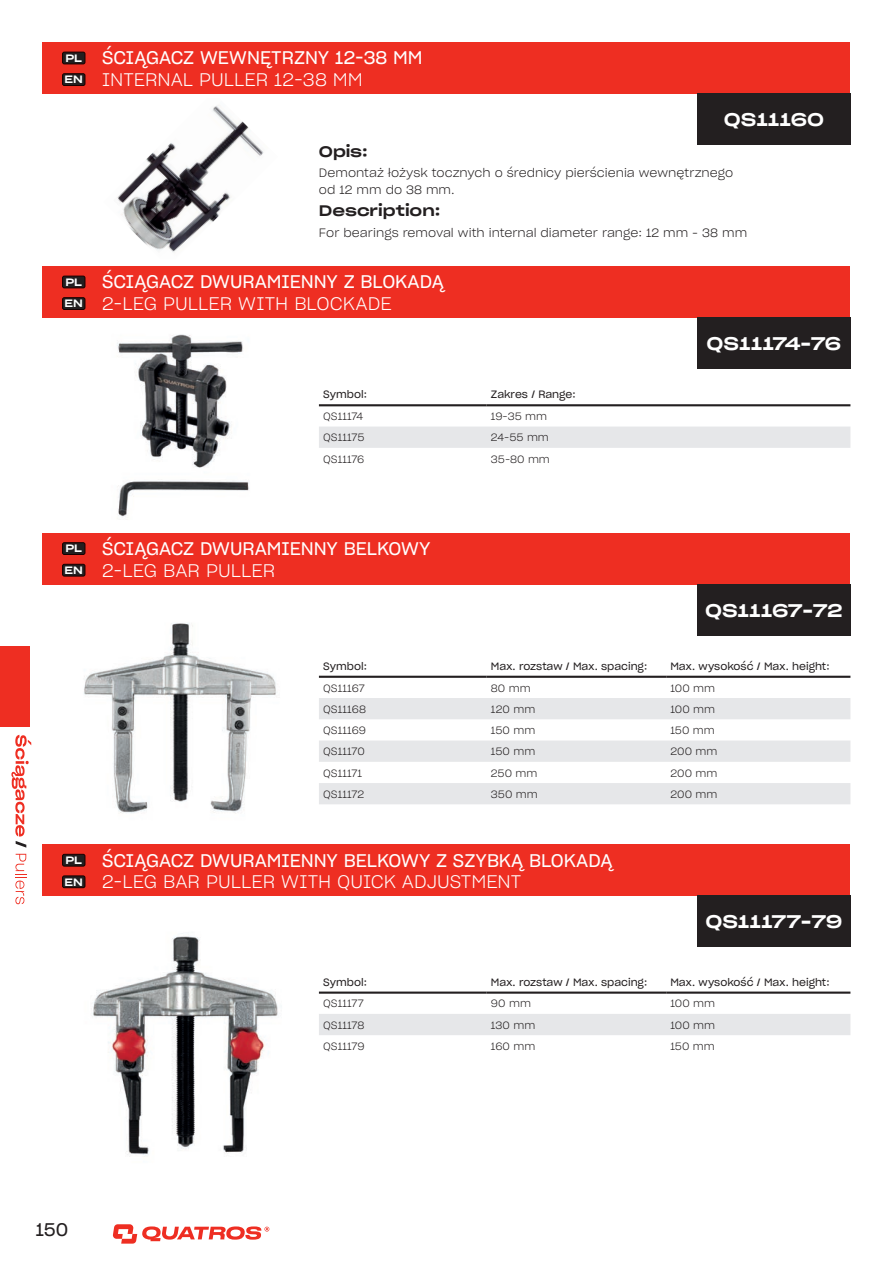
<style>
.page{position:relative;width:893px;height:1263px;background:#fff}
.page>*{position:absolute;margin:0;border:0;box-sizing:border-box;transform-origin:0 0}
.t1{font:18px "Sharp Grotesk Book 20";color:#fff}
.t2{font:18px "Sharp Grotesk Light 20";color:#fff}
.t3{font:18px "Sharp Grotesk Medium 25";color:#fff}
.t4{font:18px "Sharp Grotesk Book 20";color:#231f20}
.t5{font:15px "Sharp Grotesk Medium 25";color:#231f20}
.t6{font:12px/16.5px "Sharp Grotesk Light 20";color:#231f20}
.t7{font:10.5px "Sharp Grotesk Light 20";color:#231f20}
.t8{font:10.5px "Sharp Grotesk Book 20";color:#231f20}
.t9{font:10.5px/21.6px "Sharp Grotesk Medium 25";color:#fff}
</style>
<div class="page">
<svg style="left:113px;top:1224px;width:156px;height:19px"></svg>
<div style="left:0;top:646px;width:30px;height:81px;background:#ee2e22"></div>
<svg style="left:15px;top:854px;width:12px;height:50px"></svg>
<svg style="left:11px;top:735px;width:20px;height:113px"></svg>
<div style="left:43px;top:43px;width:807px;height:51px;background:#ee2e22"></div>
<div style="left:62px;top:52px;width:23px;height:12px;background:#231f20;border:1px solid #170000;border-radius:2px"></div>
<div style="left:62px;top:73px;width:23px;height:13px;background:#231f20;border:1px solid #170000;border-radius:2px"></div>
<div style="left:43px;top:266px;width:807px;height:51px;background:#ee2e22"></div>
<div style="left:62px;top:276px;width:23px;height:12px;background:#231f20;border:1px solid #170000;border-radius:2px"></div>
<div style="left:62px;top:297px;width:23px;height:13px;background:#231f20;border:1px solid #170000;border-radius:2px"></div>
<div style="left:43px;top:533px;width:807px;height:51px;background:#ee2e22"></div>
<div style="left:62px;top:542px;width:23px;height:13px;background:#231f20;border:1px solid #170000;border-radius:2px"></div>
<div style="left:62px;top:564px;width:23px;height:12px;background:#231f20;border:1px solid #170000;border-radius:2px"></div>
<div style="left:43px;top:845px;width:807px;height:51px;background:#ee2e22"></div>
<div style="left:62px;top:854px;width:23px;height:12px;background:#231f20;border:1px solid #170000;border-radius:2px"></div>
<div style="left:62px;top:875px;width:23px;height:13px;background:#231f20;border:1px solid #170000;border-radius:2px"></div>
<svg style="left:319px;top:406px;width:531px;height:42px"></svg>
<hr style="left:319px;top:404px;width:168px;height:2px;background:#231f20">
<hr style="left:487px;top:404px;width:363px;height:2px;background:#231f20">
<svg style="left:319px;top:698px;width:531px;height:106px;fill:#e6e7e9"></svg>
<hr style="left:319px;top:676px;width:168px;height:2px;background:#231f20">
<hr style="left:487px;top:676px;width:179px;height:2px;background:#231f20">
<hr style="left:666px;top:676px;width:184px;height:2px;background:#231f20">
<div style="left:697px;top:94px;width:153px;height:51px;background:#231f20"></div>
<div style="left:697px;top:317px;width:153px;height:52px;background:#231f20"></div>
<div style="left:697px;top:584px;width:153px;height:51px;background:#231f20"></div>
<img style="left:117px;top:105px;width:147px;height:148px">
<img style="left:117px;top:334px;width:132px;height:183px">
<div style="left:319px;top:1014px;width:531px;height:21px;background:#e6e7e9"></div>
<hr style="left:319px;top:991px;width:168px;height:3px;background:#231f20">
<hr style="left:487px;top:991px;width:179px;height:3px;background:#231f20">
<hr style="left:666px;top:991px;width:184px;height:3px;background:#231f20">
<div style="left:697px;top:896px;width:153px;height:51px;background:#231f20"></div>
<img style="left:92px;top:933px;width:186px;height:224px">
<img style="left:84px;top:623px;width:193px;height:191px">
<p class="t9" style="left:65px;top:47px;width:20px">PL<br>EN</p>
<p class="t9" style="left:65px;top:271px;width:20px">PL<br>EN</p>
<h1 class="t1" style="left:102px;top:44px;width:322px">ŚCIĄGACZ WEWNĘTRZNY 12-38 MM</h1>
<h1 class="t2" style="left:102px;top:66px;width:262px">INTERNAL PULLER 12-38 MM</h1>
<h1 class="t3" style="left:724px;top:103px;width:102px">QS11160</h1>
<h2 class="t5" style="left:319px;top:138px;width:50px">Opis:</h2>
<p class="t6" style="left:319px;top:164px;width:416px">Demontaż łożysk tocznych o średnicy pierścienia wewnętrznego od 12 mm do 38 mm.</p>
<h2 class="t5" style="left:319px;top:197px;width:123px">Description:</h2>
<p class="t6" style="left:319px;top:224px;width:430px">For bearings removal with internal diameter range: 12 mm - 38 mm</p>
<h1 class="t1" style="left:102px;top:267px;width:343px">ŚCIĄGACZ DWURAMIENNY Z BLOKADĄ</h1>
<h1 class="t2" style="left:102px;top:290px;width:291px">2-LEG PULLER WITH BLOCKADE</h1>
<p class="t8" style="left:323px;top:386px;width:45px">Symbol:</p>
<p class="t8" style="left:491px;top:386px;width:86px">Zakres / Range:</p>
<p class="t7" style="left:323px;top:408px;width:42px">QS11174</p>
<p class="t7" style="left:491px;top:408px;width:58px">19-35 mm</p>
<p class="t7" style="left:323px;top:430px;width:43px">QS11175</p>
<p class="t7" style="left:491px;top:430px;width:59px">24-55 mm</p>
<p class="t7" style="left:323px;top:451px;width:43px">QS11176</p>
<p class="t7" style="left:491px;top:451px;width:60px">35-80 mm</p>
<h1 class="t3" style="left:707px;top:327px;width:136px">QS11174-76</h1>
<p class="t9" style="left:65px;top:537px;width:20px">PL<br>EN</p>
<p class="t9" style="left:65px;top:849px;width:20px">PL<br>EN</p>
<h1 class="t1" style="left:102px;top:534px;width:330px">ŚCIĄGACZ DWURAMIENNY BELKOWY</h1>
<h1 class="t2" style="left:102px;top:556px;width:175px">2-LEG BAR PULLER</h1>
<h1 class="t3" style="left:705px;top:594px;width:139px">QS11167-72</h1>
<p class="t8" style="left:323px;top:658px;width:45px">Symbol:</p>
<p class="t8" style="left:491px;top:658px;width:158px">Max. rozstaw / Max. spacing:</p>
<p class="t8" style="left:670px;top:658px;width:161px">Max. wysokość / Max. height:</p>
<p class="t7" style="left:323px;top:680px;width:43px">QS11167</p>
<p class="t7" style="left:491px;top:680px;width:41px">80 mm</p>
<p class="t7" style="left:670px;top:680px;width:46px">100 mm</p>
<p class="t7" style="left:323px;top:701px;width:44px">QS11168</p>
<p class="t7" style="left:491px;top:701px;width:46px">120 mm</p>
<p class="t7" style="left:670px;top:701px;width:46px">100 mm</p>
<p class="t7" style="left:323px;top:722px;width:44px">QS11169</p>
<p class="t7" style="left:491px;top:722px;width:46px">150 mm</p>
<p class="t7" style="left:670px;top:722px;width:46px">150 mm</p>
<p class="t7" style="left:323px;top:744px;width:43px">QS11170</p>
<p class="t7" style="left:491px;top:744px;width:46px">150 mm</p>
<p class="t7" style="left:670px;top:744px;width:49px">200 mm</p>
<p class="t7" style="left:323px;top:765px;width:40px">QS11171</p>
<p class="t7" style="left:491px;top:765px;width:48px">250 mm</p>
<p class="t7" style="left:670px;top:765px;width:49px">200 mm</p>
<p class="t7" style="left:323px;top:786px;width:43px">QS11172</p>
<p class="t7" style="left:491px;top:786px;width:48px">350 mm</p>
<p class="t7" style="left:670px;top:786px;width:49px">200 mm</p>
<h1 class="t1" style="left:102px;top:846px;width:512px">ŚCIĄGACZ DWURAMIENNY BELKOWY Z SZYBKĄ BLOKADĄ</h1>
<h1 class="t2" style="left:102px;top:868px;width:421px">2-LEG BAR PULLER WITH QUICK ADJUSTMENT</h1>
<h1 class="t3" style="left:705px;top:905px;width:138px">QS11177-79</h1>
<p class="t8" style="left:323px;top:973px;width:45px">Symbol:</p>
<p class="t8" style="left:491px;top:973px;width:158px">Max. rozstaw / Max. spacing:</p>
<p class="t8" style="left:670px;top:973px;width:161px">Max. wysokość / Max. height:</p>
<p class="t7" style="left:323px;top:996px;width:42px">QS11177</p>
<p class="t7" style="left:491px;top:996px;width:42px">90 mm</p>
<p class="t7" style="left:670px;top:996px;width:46px">100 mm</p>
<p class="t7" style="left:323px;top:1017px;width:43px">QS11178</p>
<p class="t7" style="left:491px;top:1017px;width:46px">130 mm</p>
<p class="t7" style="left:670px;top:1017px;width:46px">100 mm</p>
<p class="t7" style="left:323px;top:1038px;width:43px">QS11179</p>
<p class="t7" style="left:491px;top:1038px;width:46px">160 mm</p>
<p class="t7" style="left:670px;top:1038px;width:46px">150 mm</p>
<h1 class="t4" style="left:36px;top:1215px;width:34px">150</h1>
</div>
